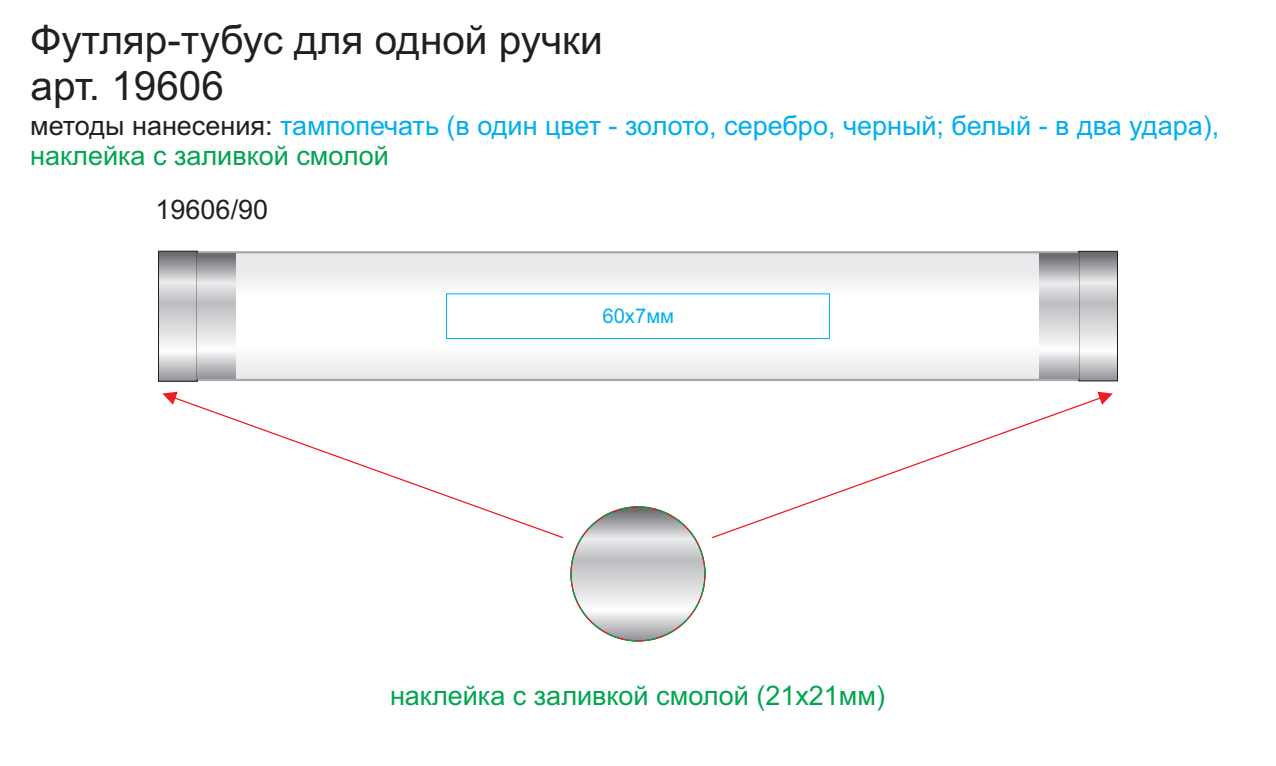
<style>
.page{position:relative;width:1276px;height:766px;background:#fff}
.page>*{position:absolute;margin:0;border:0;box-sizing:border-box;transform-origin:0 0}
.t1{font:40.5px/45.2px "Arial";color:#231f20}
.t2{font:27px/30.2px "Arial";color:#00aeef}
.t3{font:27px "Arial";color:#00a54f}
.t4{font:27px "Arial";color:#231f20}
.t5{font:20.25px "Arial";color:#00aeef}
.s1{color:#231f20}
.s2{color:#00a54f}
</style>
<div class="page">
<svg style="left:236px;top:254px;width:804px;height:124px"></svg>
<div style="left:158px;top:251px;width:959px;height:130px;border:2px solid #a8a9ad"></div>
<svg style="left:1080px;top:253px;width:35px;height:126px;background:#c9cacd"></svg>
<svg style="left:160px;top:253px;width:35px;height:126px;background:#cacbcd"></svg>
<div style="left:158px;top:251px;width:39px;height:130px;border:1px solid #231f20"></div>
<svg style="left:1040px;top:254px;width:38px;height:124px;background:#c8c9cb"></svg>
<svg style="left:197px;top:253px;width:39px;height:126px;background:#c7c8ca"></svg>
<div style="left:446px;top:293px;width:383px;height:46px;border:1px solid #00aeef"></div>
<svg style="left:571px;top:506px;width:134px;height:134px;background:#cdcecf"></svg>
<svg style="left:162px;top:391px;width:401px;height:147px"></svg>
<svg style="left:712px;top:391px;width:400px;height:147px"></svg>
<h1 class="t1" style="left:31px;top:21px;width:573px">Футляр-тубус для одной ручки арт. 19606</h1>
<p class="t2" style="left:30px;top:113px;width:1190px"><span class="s1">методы нанесения:</span> тампопечать (в один цвет - золото, серебро, черный; белый - в два удара), <span class="s2">наклейка с заливкой смолой</span></p>
<p class="t4" style="left:156px;top:199px;width:114px">19606/90</p>
<p class="t5" style="left:602px;top:308px;width:73px">60х7мм</p>
<p class="t3" style="left:390px;top:685px;width:496px">наклейка с заливкой смолой (21х21мм)</p>
</div>
